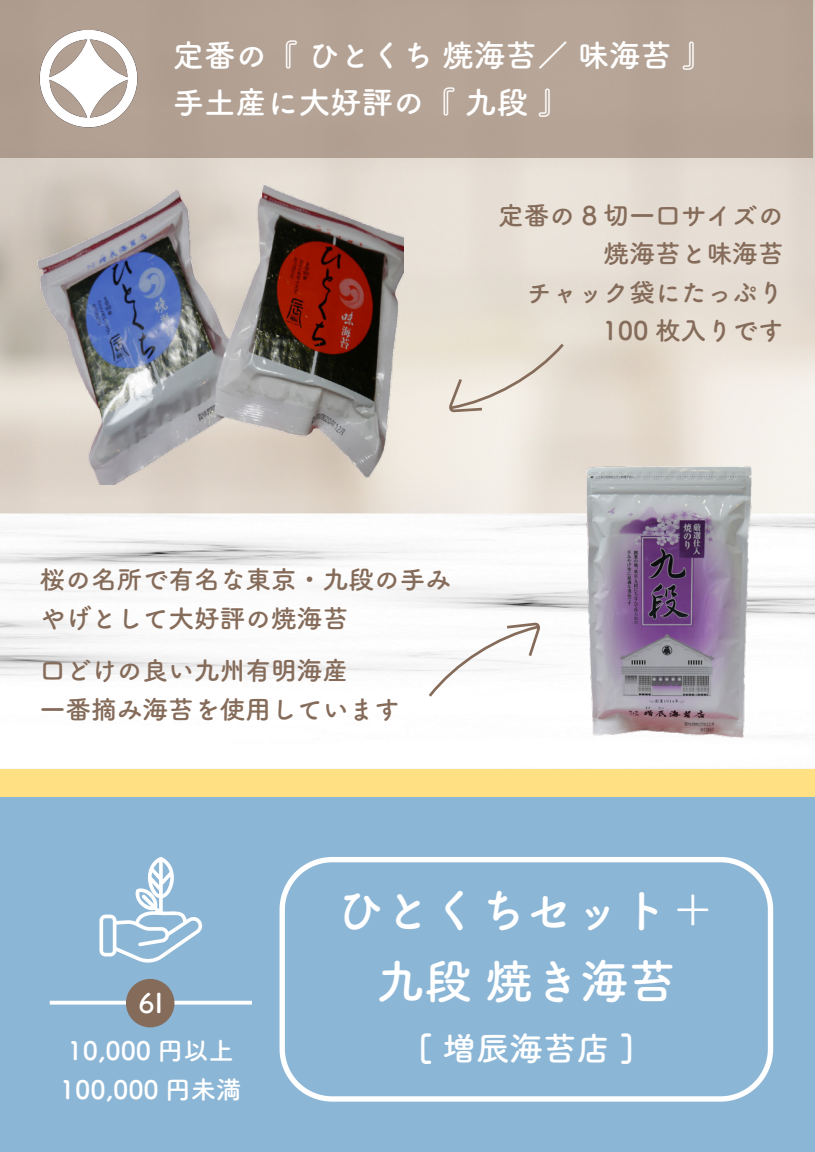
<style>
.page{position:relative;width:815px;height:1152px;background:#fff}
.page>*{position:absolute;margin:0;border:0;box-sizing:border-box;transform-origin:0 0}
.t1{font:47.6px/71.2px "Tsuku A Rd Gothic Std B";color:#fff;text-align:center}
.t2{font:33.6px "Tsuku A Rd Gothic Std B";color:#fff}
.t3{font:31.6px/47.2px "Tsuku A Rd Gothic Std B";color:#fff}
.t4{font:27.2px "Tsuku A Rd Gothic Std B";color:#fff}
.t5{font:25.6px/38.4px "Tsuku A Rd Gothic Std B";color:#856b59;text-align:right}
.t6{font:25.6px/38px "Tsuku A Rd Gothic Std B";color:#fff}
</style>
<div class="page">
<img style="left:0;top:0;width:814px;height:769px">
<div style="left:0;top:0;width:812px;height:157px;background:#b4a395"></div>
<div style="left:0;top:769px;width:814px;height:28px;background:#ffe184"></div>
<img style="left:40px;top:30px;width:97px;height:97px">
<div style="left:0;top:797px;width:814px;height:355px;background:#8cb6d6"></div>
<svg style="left:279px;top:857px;width:495px;height:245px"></svg>
<img style="left:37px;top:184px;width:366px;height:300px">
<img style="left:586px;top:466px;width:165px;height:272px">
<svg style="left:426px;top:621px;width:115px;height:79px"></svg>
<svg style="left:448px;top:341px;width:118px;height:73px;background:#e6ded2"></svg>
<svg style="left:50px;top:1001px;width:202px;height:4px"></svg>
<svg style="left:99px;top:857px;width:103px;height:106px"></svg>
<div style="left:126px;top:979px;width:48px;height:48px;background:#856b59;border-radius:50%"></div>
<p class="t3" style="left:173px;top:30px;width:541px">定番の『ひとくち焼海苔／味海苔』手土産に大好評の『九段』</p>
<p class="t5" style="left:498px;top:194px;width:287px">定番の 8 切一口サイズの焼海苔と味海苔</p>
<p class="t5" style="left:526px;top:271px;width:258px">チャック袋にたっぷり<br>100 枚入りです</p>
<p class="t5" style="left:40px;top:559px;width:413px;text-align:left">桜の名所で有名な東京・九段の手みやげとして大好評の焼海苔</p>
<p class="t5" style="left:40px;top:650px;width:361px;text-align:left">口どけの良い九州有明海産<br>一番摘み海苔を使用しています</p>
<p class="t4" style="left:138px;top:982px;width:26px">6I</p>
<p class="t6" style="left:60px;top:1030px;width:183px">10,000 円以上<br>100,000 円未満</p>
<h1 class="t1" style="left:336px;top:871px;width:382px">ひとくちセット＋九段焼き海苔</h1>
<h2 class="t2" style="left:417px;top:1023px;width:219px">[ 増辰海苔店 ]</h2>
</div>
